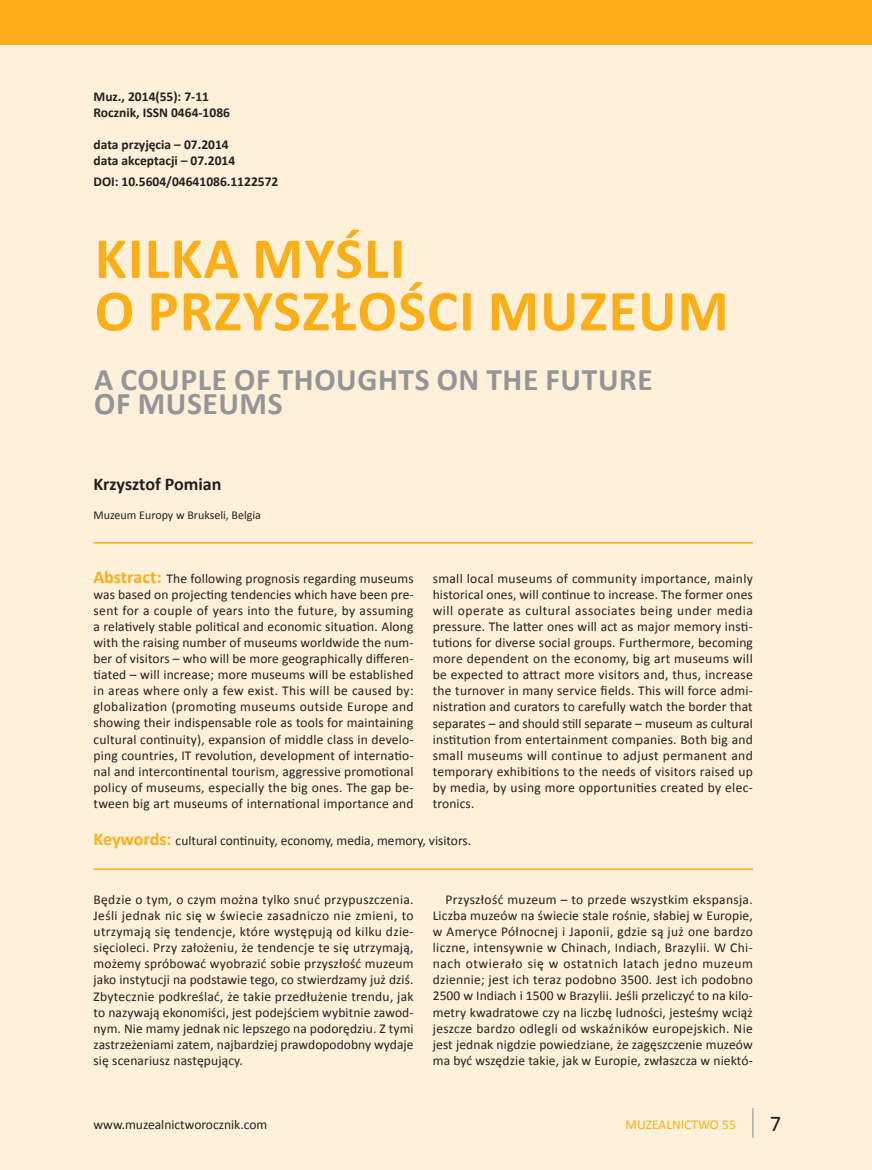
<style>
.page{position:relative;width:872px;height:1170px;background:#fff}
.page>*{position:absolute;margin:0;border:0;box-sizing:border-box;transform-origin:0 0}
.Tytuł_artykułu_polsk{font:700 58.5px/52.5px "Calibri";letter-spacing:.02em;color:#faaf18}
.tytuł_angielski{font:700 31.5px/24px "Calibri";letter-spacing:.02em;color:#939598}
.t1{font:22.5px "Calibri";color:#231f20}
.nazwisko_polskie{font:700 18px "Calibri";color:#231f20}
.BODY_TEXT{font:13.5px/16px "Calibri";letter-spacing:.01em;color:#231f20;text-align:justify}
.notka_u_góry{font:700 13.5px "Calibri";color:#231f20}
.słowa_kluczowe{font:13.5px "Calibri";color:#231f20}
.t2{font:13.5px "Calibri";color:#faaf18}
.pod_nazwiskiem{font:12px "Calibri";color:#231f20}
.s1{font-weight:700;font-size:18px;color:#faaf18}
</style>
<div class="page">
<div style="left:0;top:0;width:872px;height:1169px;background:#fef0d9"></div>
<hr style="left:752px;top:1107px;width:1px;height:30px;background:#a8a9ad">
<div style="left:0;top:0;width:872px;height:45px;background:#faaf18"></div>
<hr style="left:94px;top:542px;width:659px;height:1px;background:#faaf18">
<hr style="left:94px;top:868px;width:659px;height:1px;background:#faaf18">
<p class="notka_u_góry" style="left:94px;top:88px;width:117px">Muz., 2014(55): 7-11</p>
<p class="notka_u_góry" style="left:94px;top:104px;width:138px">Rocznik, ISSN 0464-1086</p>
<p class="notka_u_góry" style="left:94px;top:136px;width:137px">data przyjęcia – 07.2014</p>
<p class="notka_u_góry" style="left:94px;top:152px;width:143px">data akceptacji – 07.2014</p>
<p class="notka_u_góry" style="left:94px;top:172px;width:186px">DOI: 10.5604/04641086.1122572</p>
<p class="Tytuł_artykułu_polsk" style="left:95px;top:232px;width:635px">KILKA MYŚLI<br>O PRZYSZŁOŚCI MUZEUM</p>
<p class="tytuł_angielski" style="left:94px;top:368px;width:560px">A COUPLE OF THOUGHTS ON THE FUTURE<br>OF MUSEUMS</p>
<p class="nazwisko_polskie" style="left:94px;top:473px;width:129px">Krzysztof Pomian</p>
<p class="pod_nazwiskiem" style="left:94px;top:507px;width:169px">Muzeum Europy w Brukseli, Belgia</p>
<p class="BODY_TEXT" style="left:94px;top:570px;width:322px"><span class="s1">Abstract:</span> The following prognosis regarding museums was based on projecting tendencies which have been pre&shy;sent for a couple of years into the future, by assuming a relatively stable political and economic situation. Along with the raising number of museums worldwide the num&shy;ber of visitors – who will be more geographically differen&shy;tiated – will increase; more museums will be established in areas where only a few exist. This will be caused by: globalization (promoting museums outside Europe and showing their indispensable role as tools for maintaining cultural continuity), expansion of middle class in develo&shy;ping countries, IT revolution, development of internatio&shy;nal and intercontinental tourism, aggressive promotional policy of museums, especially the big ones. The gap be&shy;tween big art museums of international importance and</p>
<p class="BODY_TEXT" style="left:433px;top:570px;width:322px">small local museums of community importance, mainly historical ones, will continue to increase. The former ones will operate as cultural associates being under media pressure. The latter ones will act as major memory insti&shy;tutions for diverse social groups. Furthermore, becoming more dependent on the economy, big art museums will be expected to attract more visitors and, thus, increase the turnover in many service fields. This will force admi&shy;nistration and curators to carefully watch the border that separates – and should still separate – museum as cultural institution from entertainment companies. Both big and small museums will continue to adjust permanent and temporary exhibitions to the needs of visitors raised up by media, by using more opportunities created by elec&shy;tronics.</p>
<p class="słowa_kluczowe" style="left:94px;top:832px;width:379px"><span class="s1">Keywords:</span> cultural continuity, economy, media, memory, visitors.</p>
<p class="BODY_TEXT" style="left:94px;top:891px;width:321px">Będzie o tym, o czym można tylko snuć przypuszczenia.<br>Jeśli jednak nic się w świecie zasadniczo nie zmieni, to utrzymają się tendencje, które występują od kilku dzie&shy;sięcioleci. Przy założeniu, że tendencje te się utrzymają, możemy spróbować wyobrazić sobie przyszłość muzeum jako instytucji na podstawie tego, co stwierdzamy już dziś.<br>Zbytecznie podkreślać, że takie przedłużenie trendu, jak to nazywają ekonomiści, jest podejściem wybitnie zawod&shy;nym. Nie mamy jednak nic lepszego na podorędziu. Z tymi zastrzeżeniami zatem, najbardziej prawdopodobny wydaje się scenariusz następujący.</p>
<p class="BODY_TEXT" style="left:433px;top:891px;width:321px;text-indent:13px">Przyszłość muzeum – to przede wszystkim ekspansja.<br>Liczba muzeów na świecie stale rośnie, słabiej w Europie, w Ameryce Północnej i Japonii, gdzie są już one bardzo liczne, intensywnie w Chinach, Indiach, Brazylii. W Chi&shy;nach otwierało się w ostatnich latach jedno muzeum dziennie; jest ich teraz podobno 3500. Jest ich podobno 2500 w Indiach i 1500 w Brazylii. Jeśli przeliczyć to na kilo&shy;metry kwadratowe czy na liczbę ludności, jesteśmy wciąż jeszcze bardzo odlegli od wskaźników europejskich. Nie jest jednak nigdzie powiedziane, że zagęszczenie muzeów ma być wszędzie takie, jak w Europie, zwłaszcza w niektó-</p>
<p class="BODY_TEXT" style="left:94px;top:1116px;width:175px">www.muzealnictworocznik.com</p>
<p class="t1" style="left:770px;top:1109px;width:13px">7</p>
<p class="t2" style="left:625px;top:1116px;width:112px">MUZEALNICTWO 55</p>
</div>
